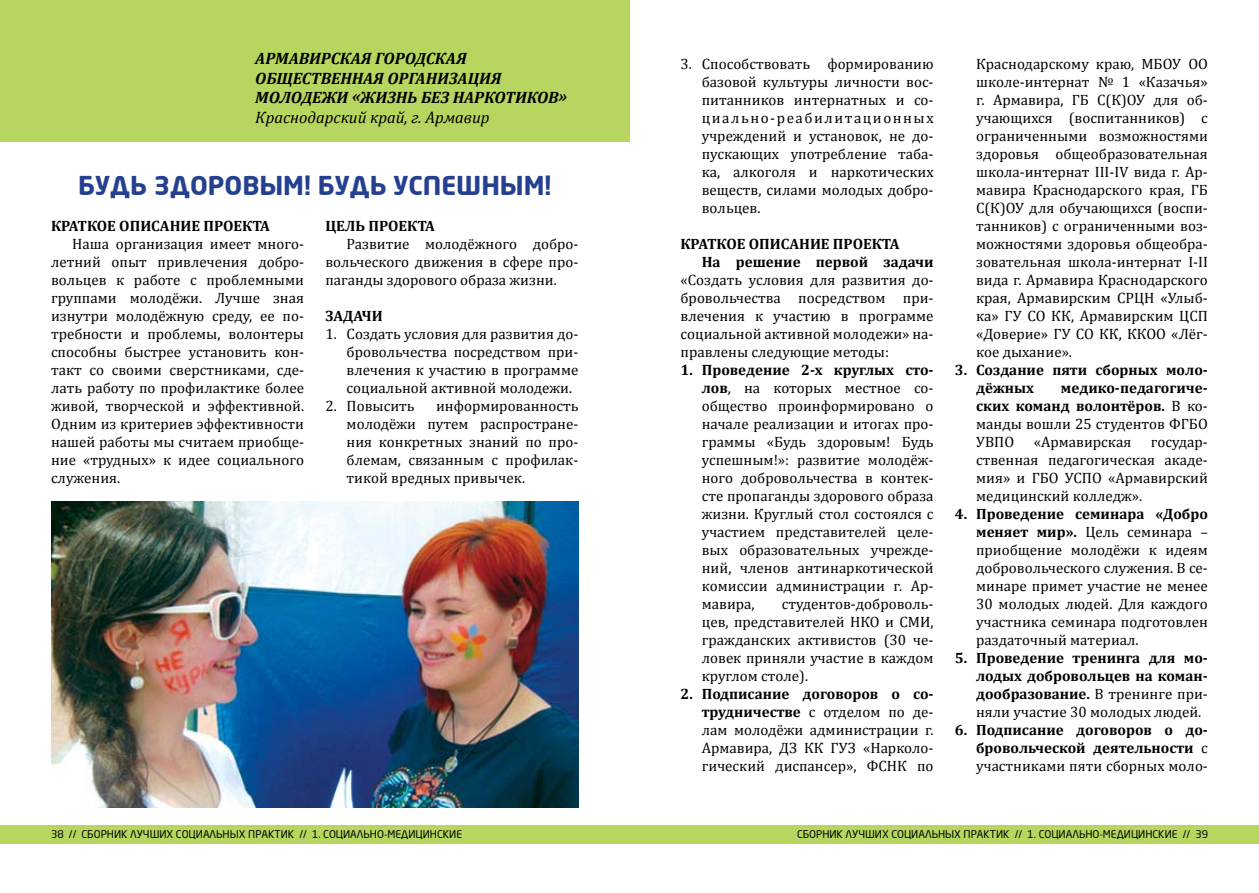
<style>
.page{position:relative;width:1259px;height:893px;background:#fff}
.page>*{position:absolute;margin:0;border:0;box-sizing:border-box;transform-origin:0 0}
.t1{font:700 25.5px "Neo Sans Pro";color:#24408f}
.t2{font:italic 700 16.5px/19.8px "Cambria";color:#000}
.t3{font:italic 16.5px "Cambria";color:#000}
.t4{font:15px/18px "Cambria";color:#000;text-align:justify}
.t5{font:700 15px/18px "Cambria";color:#000;text-align:justify}
.t6{font:10.5px "Neo Sans Pro";color:#000}
.s1{font-weight:700}
.s2{font-weight:400}
</style>
<div class="page">
<div style="left:0;top:825px;width:629px;height:18px;background:#b7d65f"></div>
<div style="left:629px;top:825px;width:630px;height:18px;background:#b7d65f"></div>
<div style="left:0;top:0;width:629px;height:141px;background:#b7d65f"></div>
<img style="left:51px;top:501px;width:527px;height:306px">
<p class="t2" style="left:255px;top:48px;width:313px;text-indent:54px">ирская городская общественная организация молодежи «Жизнь без наркотиков »</p>
<p class="t3" style="left:255px;top:106px;width:236px">Краснодарский край, г. Армавир</p>
<p class="t2" style="left:255px;top:48px;width:33px">Армав</p>
<h1 class="t1" style="left:78px;top:169px;width:18px">БУДЬ</h1>
<h1 class="t1" style="left:154px;top:169px;width:20px">ЗДОРОВЫМ</h1>
<h1 class="t1" style="left:304px;top:169px;width:32px">! БУДЬ</h1>
<h1 class="t1" style="left:393px;top:169px;width:20px">УСПЕШНЫМ</h1>
<h1 class="t1" style="left:544px;top:169px;width:8px">!</h1>
<p class="t5" style="left:51px;top:216px;width:220px">Краткое описание проекта</p>
<p class="t4" style="left:51px;top:235px;width:255px;text-indent:21px">Наша организация имеет много&shy;летний опыт привлечения добро&shy;вольцев к работе с проблемными группами молодёжи. Лучше зная изнутри молодёжную среду, ее по&shy;требности и проблемы, волонтеры способны быстрее установить кон&shy;такт со своими сверстниками, сде&shy;лать работу по профилактике более живой, творческой и эффективной.<br>Одним из критериев эффективности нашей работы мы считаем приобще&shy;ние «трудных» к идее социального служения.</p>
<p class="t5" style="left:325px;top:216px;width:111px">Цель проекта</p>
<p class="t4" style="left:325px;top:235px;width:254px;text-indent:21px">Развитие молодёжного добро&shy;вольческого движения в сфере про&shy;паганды здорового образа жизни.</p>
<p class="t5" style="left:325px;top:306px;width:59px">Задачи</p>
<p class="t4" style="left:347px;top:325px;width:233px;text-indent:-21px">1. Создать условия для развития до&shy;бровольчества посредством при&shy;влечения к участию в программе социальной активной молодежи.</p>
<p class="t4" style="left:325px;top:397px;width:91px">2. Повысить</p>
<p class="t4" style="left:347px;top:397px;width:233px;text-indent:89px">информированность молодёжи путем распростране&shy;ния конкретных знаний по про&shy;блемам, связанным с профилак&shy;тикой вредных привычек.</p>
<p class="t4" style="left:702px;top:55px;width:233px;text-indent:-21px">3. Способствовать формированию базовой культуры личности вос&shy;питанников интернатных и со&shy;циально-реабилитационных учреждений и установок, не до&shy;пускающих употребление таба&shy;ка, алкоголя и наркотических веществ, силами молодых добро&shy;вольцев.</p>
<p class="t5" style="left:702px;top:234px;width:233px;text-indent:-21px">Краткое описание проекта<br>На решение первой задачи</p>
<p class="t4" style="left:680px;top:271px;width:255px">«Создать условия для развития до&shy;бровольчества посредством при&shy;влечения к участию в программе социальной активной молодежи» на&shy;правлены следующие методы:</p>
<p class="t4" style="left:702px;top:361px;width:233px;text-indent:-21px"><span class="s1">1. Проведение 2-х круглых сто&shy;лов</span>, на которых местное со&shy;общество проинформировано о начале реализации и итогах про&shy;граммы «Будь здоровым! Будь успешным!»: развитие молодёж&shy;ного добровольчества в контек&shy;сте пропаганды здорового образа жизни. Круглый стол состоялся с участием представителей целе&shy;вых образовательных учрежде&shy;ний, членов антинаркотической комиссии администрации г. Ар&shy;мавира,</p>
<p class="t4" style="left:702px;top:595px;width:233px;text-indent:80px">студентов-доброволь&shy;цев, представителей НКО и СМИ, гражданских активистов (30 че&shy;ловек приняли участие в каждом круглом столе).</p>
<p class="t4" style="left:702px;top:685px;width:233px;text-indent:-21px"><span class="s1">2. Подписание договоров о со&shy;трудничестве</span> с отделом по де&shy;лам молодёжи администрации г.<br>Армавира, ДЗ КК ГУЗ «Нарколо&shy;гический диспансер», ФСНК по</p>
<p class="t4" style="left:976px;top:55px;width:233px">Краснодарскому краю, МБОУ ОО школе-интернат № 1 «Казачья» г. Армавира, ГБ С(К)ОУ для об&shy;учающихся (воспитанников) с ограниченными возможностями здоровья общеобразовательная школа-интернат III-IV вида г. Ар&shy;мавира Краснодарского края, ГБ С(К)ОУ для обучающихся (воспи&shy;танников) с ограниченными воз&shy;можностями здоровья общеобра&shy;зовательная школа-интернат I-II вида г. Армавира Краснодарского края, Армавирским СРЦН «Улыб&shy;ка» ГУ СО КК, Армавирским ЦСП «Доверие» ГУ СО КК, ККОО «Лёг&shy;кое дыхание».</p>
<p class="t5" style="left:976px;top:360px;width:233px;text-indent:-21px">3. Создание пяти сборных моло&shy;дёжных</p>
<p class="t5" style="left:976px;top:378px;width:233px;text-indent:85px">медико-педагогиче&shy;ских команд волонтёров. <span class="s2">В ко&shy;манды вошли 25 студентов ФГБО УВПО</span></p>
<p class="t4" style="left:1033px;top:433px;width:99px">«Армавирская</p>
<p class="t4" style="left:976px;top:433px;width:233px;text-indent:175px">государ&shy;ственная педагогическая акаде&shy;мия» и ГБО УСПО «Армавирский медицинский колледж».</p>
<p class="t4" style="left:976px;top:505px;width:233px;text-indent:-21px"><span class="s1">4. Проведение семинара «Добро меняет мир».</span> Цель семинара – приобщение молодёжи к идеям добровольческого служения. В се&shy;минаре примет участие не менее 30 молодых людей. Для каждого участника семинара подготовлен раздаточный материал.</p>
<p class="t5" style="left:976px;top:648px;width:233px;text-indent:-21px">5. Проведение тренинга для мо&shy;лодых добровольцев на коман&shy;дообразование. <span class="s2">В тренинге при&shy;няли участие 30 молодых людей.</span></p>
<p class="t5" style="left:976px;top:720px;width:233px;text-indent:-21px">6. Подписание договоров о до&shy;бровольческой деятельности <span class="s2">с участниками пяти сборных моло-</span></p>
<p class="t6" style="left:51px;top:828px;width:44px">38 // Сборник</p>
<p class="t6" style="left:130px;top:828px;width:9px">лучших</p>
<p class="t6" style="left:176px;top:828px;width:8px">социальных</p>
<p class="t6" style="left:248px;top:828px;width:8px">практик</p>
<p class="t6" style="left:299px;top:828px;width:32px">// 1. социально</p>
<p class="t6" style="left:384px;top:828px;width:12px">-медицинские</p>
<p class="t6" style="left:797px;top:828px;width:14px">Сборник</p>
<p class="t6" style="left:845px;top:828px;width:9px">лучших</p>
<p class="t6" style="left:891px;top:828px;width:8px">социальных</p>
<p class="t6" style="left:963px;top:828px;width:8px">практик</p>
<p class="t6" style="left:1015px;top:828px;width:32px">// 1. социально</p>
<p class="t6" style="left:1099px;top:828px;width:12px">-медицинские</p>
<p class="t6" style="left:1182px;top:828px;width:27px">// 39</p>
</div>
